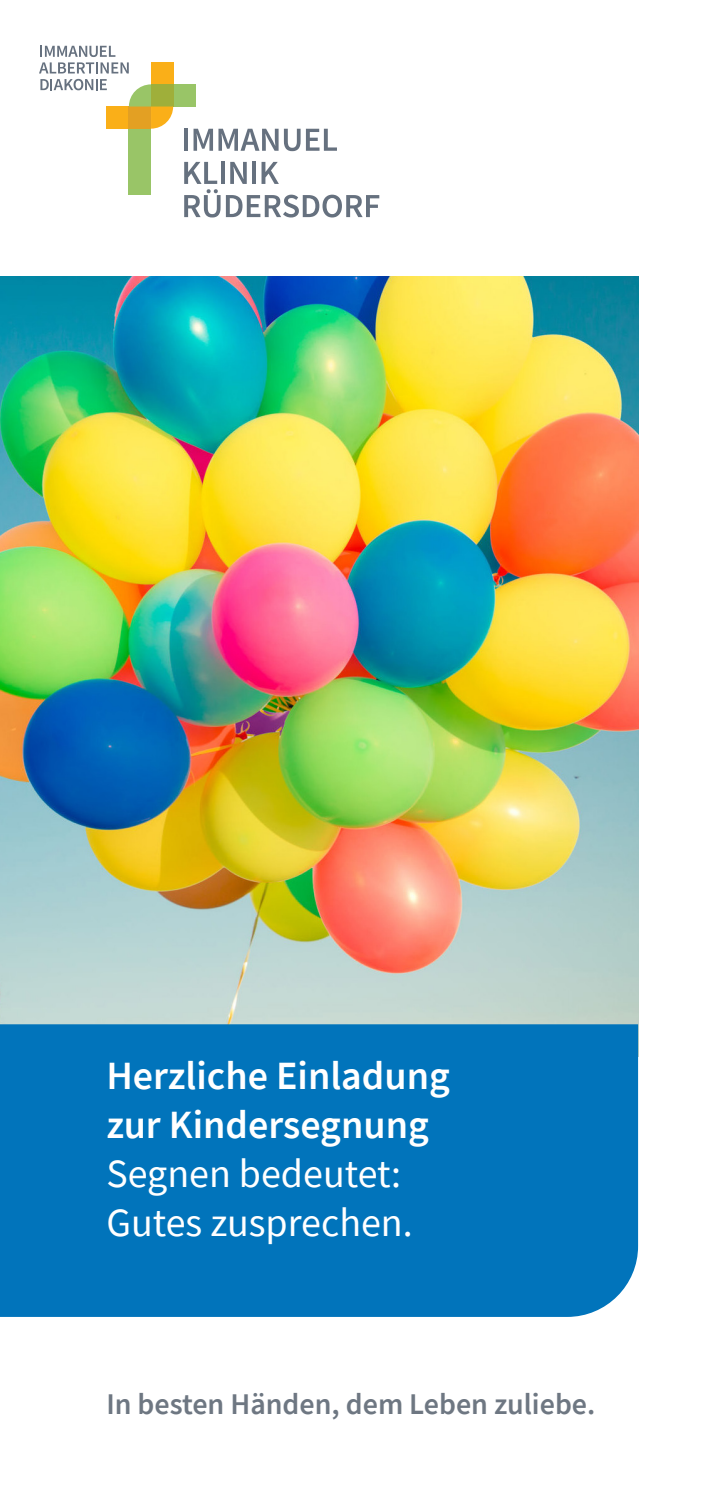
<style>
.page{position:relative;width:709px;height:1489px;background:#fff}
.page>*{position:absolute;margin:0;border:0;box-sizing:border-box;transform-origin:0 0}
.Headline_Cover{font:600 40px/48.8px "Source Sans Pro";color:#fff}
.Subhead_Cover{font:40px/48.8px "Source Sans Pro";color:#fff}
.Slogan{font:600 30px "Source Sans Pro";color:#6e7782}
</style>
<div class="page">
<img style="left:0;top:276px;width:638px;height:748px">
<div style="left:0;top:1024px;width:638px;height:292px;background:#0174bb"></div>
<hr style="left:184px;top:129px;width:4px;height:22px;background:#66717f">
<svg style="left:193px;top:129px;width:85px;height:22px"></svg>
<svg style="left:284px;top:129px;width:16px;height:22px"></svg>
<svg style="left:306px;top:129px;width:31px;height:22px"></svg>
<hr style="left:221px;top:162px;width:4px;height:22px;background:#66717f">
<svg style="left:230px;top:162px;width:17px;height:22px"></svg>
<hr style="left:252px;top:162px;width:4px;height:22px;background:#66717f">
<svg style="left:261px;top:162px;width:18px;height:22px"></svg>
<svg style="left:184px;top:162px;width:36px;height:55px"></svg>
<svg style="left:226px;top:195px;width:153px;height:22px"></svg>
<div style="left:129px;top:129px;width:22px;height:66px;background:#99c567"></div>
<div style="left:173px;top:84px;width:22px;height:22px;background:#99c567"></div>
<div style="left:107px;top:106px;width:22px;height:23px;background:#faaf18"></div>
<div style="left:151px;top:62px;width:22px;height:22px;background:#faaf18"></div>
<svg style="left:129px;top:84px;width:44px;height:45px;background:#cbb84c"></svg>
<svg style="left:39px;top:46px;width:90px;height:27px"></svg>
<svg style="left:40px;top:79px;width:67px;height:11px"></svg>
<p class="Headline_Cover" style="left:106px;top:1051px;width:345px">Herzliche Einladung zur Kindersegnung</p>
<p class="Subhead_Cover" style="left:106px;top:1148px;width:308px">Segnen bedeutet:<br>Gutes zusprechen.</p>
<p class="Slogan" style="left:106px;top:1384px;width:490px">In besten Händen, dem Leben zuliebe.</p>
</div>
